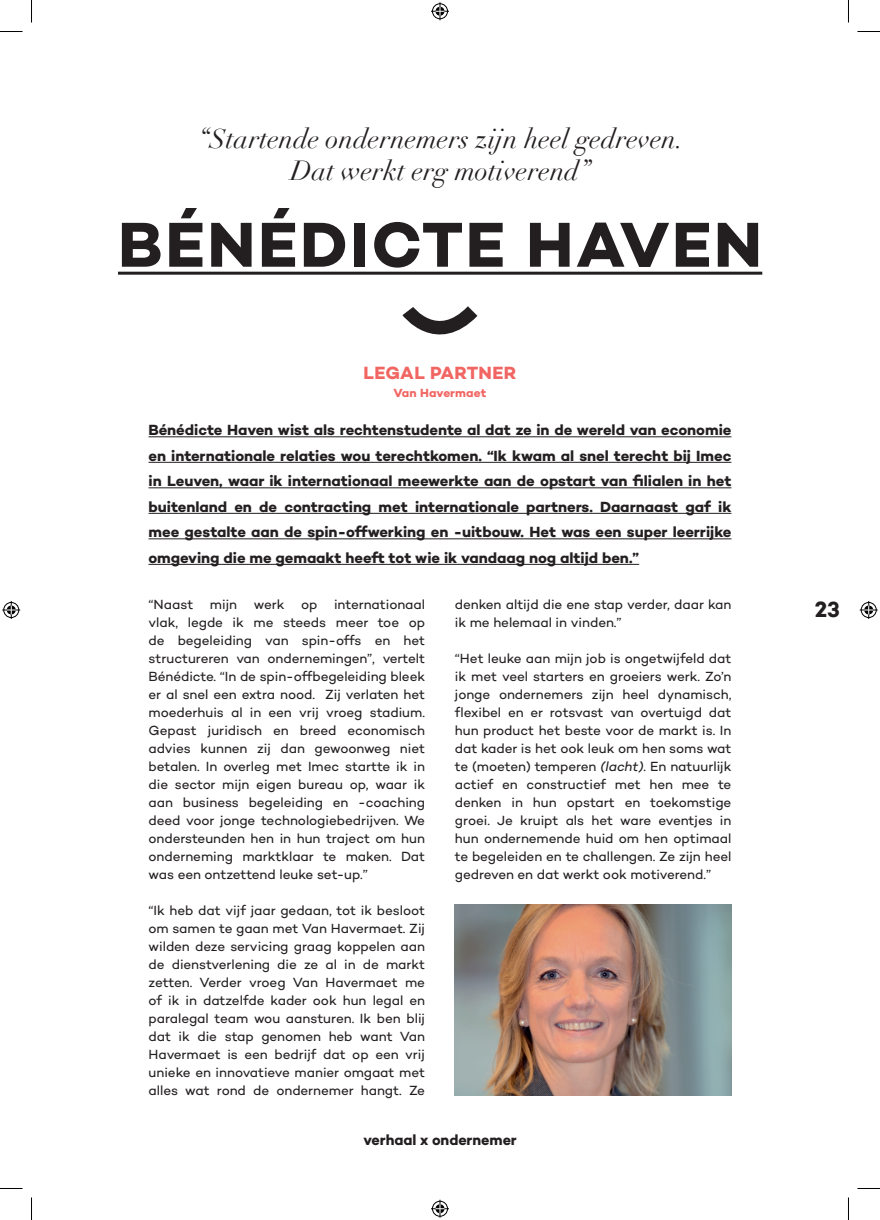
<style>
.page{position:relative;width:880px;height:1220px;background:#fff}
.page>*{position:absolute;margin:0;border:0;box-sizing:border-box;transform-origin:0 0}
.t1{font:700 64.5px "Campton";letter-spacing:.04em;color:#231f20}
.t2{font:italic 27px/32.4px "Didot";color:#231f20;text-align:center}
.t3{font:700 22.5px "Campton";color:#231f20}
.t4{font:700 18px "Campton";letter-spacing:.015em;color:#f16562}
.t5{font:700 15px/25.5px "Campton";letter-spacing:-.005em;color:#231f20;text-align:justify}
.t6{font:13.5px/18px "Campton";letter-spacing:-.005em;color:#231f20;text-align:justify}
.t7{font:700 12px "Campton";letter-spacing:.005em;color:#f16562}
.s1{font-style:italic}
</style>
<div class="page">
<hr style="left:118px;top:272px;width:644px;height:3px;background:#231f20">
<hr style="left:148px;top:436px;width:583px;height:1px;background:#231f20">
<hr style="left:148px;top:462px;width:583px;height:1px;background:#231f20">
<hr style="left:148px;top:487px;width:583px;height:1px;background:#231f20">
<hr style="left:148px;top:513px;width:583px;height:1px;background:#231f20">
<hr style="left:148px;top:538px;width:583px;height:1px;background:#231f20">
<hr style="left:148px;top:564px;width:491px;height:1px;background:#231f20">
<svg style="left:402px;top:306px;width:76px;height:29px"></svg>
<img style="left:455px;top:904px;width:276px;height:192px">
<svg style="left:0;top:31px;width:22px;height:1px"></svg>
<svg style="left:857px;top:31px;width:22px;height:1px"></svg>
<svg style="left:0;top:1188px;width:22px;height:1px"></svg>
<svg style="left:857px;top:1188px;width:22px;height:1px"></svg>
<svg style="left:31px;top:0;width:1px;height:23px"></svg>
<svg style="left:31px;top:1197px;width:1px;height:23px"></svg>
<svg style="left:848px;top:0;width:1px;height:23px"></svg>
<svg style="left:848px;top:1197px;width:1px;height:23px"></svg>
<svg style="left:431px;top:2px;width:18px;height:18px"></svg>
<svg style="left:431px;top:1199px;width:18px;height:18px"></svg>
<svg style="left:2px;top:601px;width:18px;height:18px"></svg>
<svg style="left:859px;top:601px;width:18px;height:18px"></svg>
<h2 class="t2" style="left:198px;top:123px;width:487px">“Startende ondernemers zijn heel gedreven.<br>Dat werkt erg motiverend”</h2>
<h1 class="t1" style="left:118px;top:203px;width:645px">BÉNÉDICTE HAVEN</h1>
<h3 class="t4" style="left:363px;top:361px;width:154px">LEGAL PARTNER</h3>
<p class="t7" style="left:393px;top:385px;width:94px">Van Havermaet</p>
<p class="t5" style="left:148px;top:417px;width:584px">Bénédicte Haven wist als rechtenstudente al dat ze in de wereld van economie en internationale relaties wou terechtkomen. “Ik kwam al snel terecht bij Imec in Leuven, waar ik internationaal meewerkte aan de opstart van filialen in het buitenland en de contracting met internationale partners. Daarnaast gaf ik mee gestalte aan de spin-offwerking en -uitbouw. Het was een super leerrijke omgeving die me gemaakt heeft tot wie ik vandaag nog altijd ben.”</p>
<p class="t6" style="left:148px;top:595px;width:278px">“Naast mijn werk op internationaal vlak, legde ik me steeds meer toe op de begeleiding van spin-offs en het structureren van ondernemingen”, vertelt Bénédicte. “In de spin-offbegeleiding bleek er al snel een extra nood. Zij verlaten het moederhuis al in een vrij vroeg stadium.<br>Gepast juridisch en breed economisch advies kunnen zij dan gewoonweg niet betalen. In overleg met Imec startte ik in die sector mijn eigen bureau op, waar ik aan business begeleiding en -coaching deed voor jonge technologiebedrijven. We ondersteunden hen in hun traject om hun onderneming marktklaar te maken. Dat was een ontzettend leuke set-up.”</p>
<p class="t6" style="left:148px;top:901px;width:278px">“Ik heb dat vijf jaar gedaan, tot ik besloot om samen te gaan met Van Havermaet. Zij wilden deze servicing graag koppelen aan de dienstverlening die ze al in de markt zetten. Verder vroeg Van Havermaet me of ik in datzelfde kader ook hun legal en paralegal team wou aansturen. Ik ben blij dat ik die stap genomen heb want Van Havermaet is een bedrijf dat op een vrij unieke en innovatieve manier omgaat met alles wat rond de ondernemer hangt. Ze</p>
<p class="t6" style="left:455px;top:595px;width:278px">denken altijd die ene stap verder, daar kan ik me helemaal in vinden.”</p>
<p class="t6" style="left:455px;top:649px;width:278px">“Het leuke aan mijn job is ongetwijfeld dat ik met veel starters en groeiers werk. Zo’n jonge ondernemers zijn heel dynamisch, flexibel en er rotsvast van overtuigd dat hun product het beste voor de markt is. In dat kader is het ook leuk om hen soms wat te (moeten) temperen <span class="s1">(lacht)</span>. En natuurlijk actief en constructief met hen mee te denken in hun opstart en toekomstige groei. Je kruipt als het ware eventjes in hun ondernemende huid om hen optimaal te begeleiden en te challengen. Ze zijn heel gedreven en dat werkt ook motiverend.”</p>
<p class="t5" style="left:363px;top:1127px;width:155px">verhaal x ondernemer</p>
<h3 class="t3" style="left:814px;top:594px;width:26px">23</h3>
</div>
